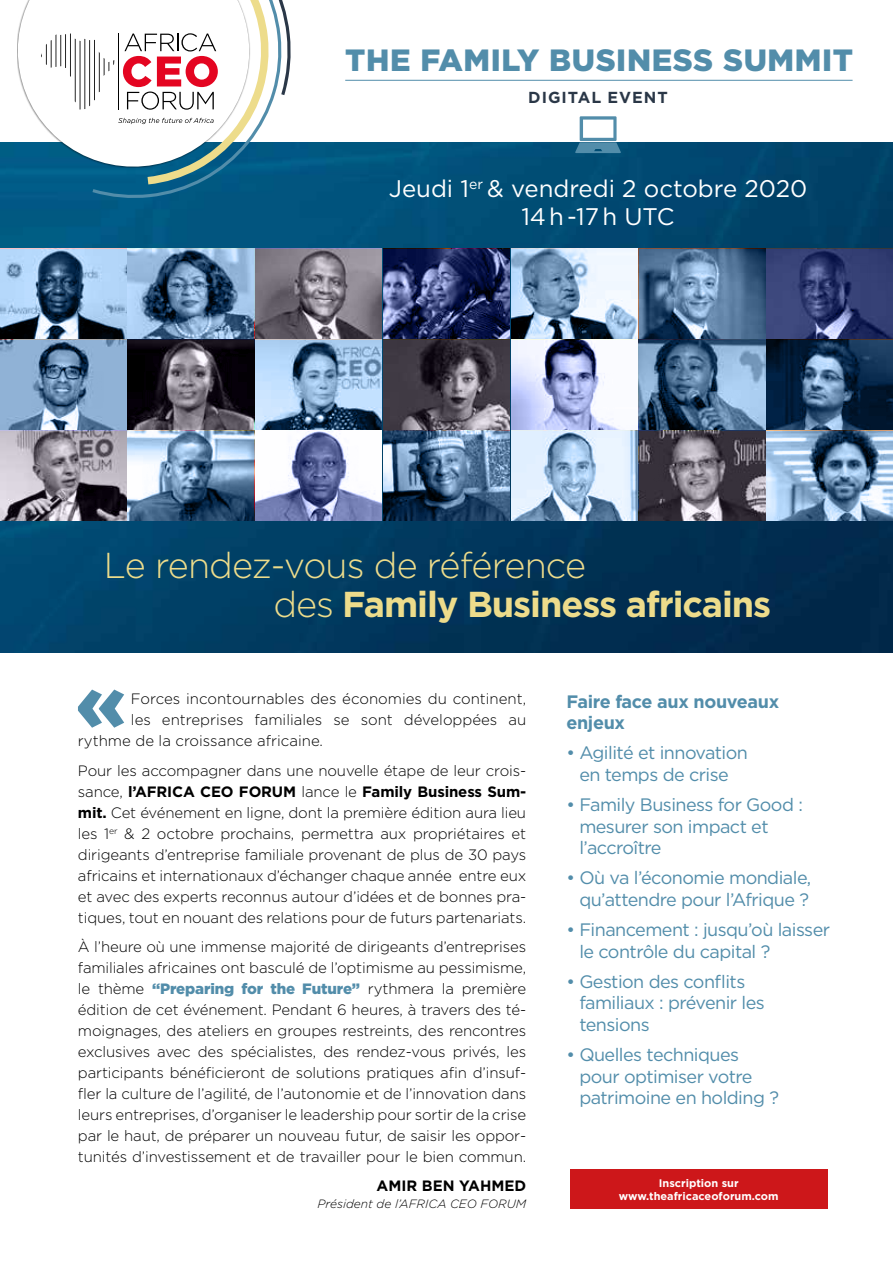
<style>
.page{position:relative;width:893px;height:1263px;background:#fff}
.page>*{position:absolute;margin:0;border:0;box-sizing:border-box;transform-origin:0 0}
.t1{font:300 36px/38.5px "Gotham";letter-spacing:-.025em;color:#eddc8b}
.t2{font:900 30.75px "Gotham";letter-spacing:.02em;color:#528daa}
.t3{font:24px/28.8px "Gotham";color:#fff;text-align:center}
.t4{font:18px/21.6px "Gotham";letter-spacing:-.03em;color:#528daa}
.t5{font:700 18px/21.6px "Gotham";letter-spacing:-.02em;color:#528daa}
.t6{font:700 15.9px "Gotham";letter-spacing:.06em;color:#2a3747}
.t7{font:300 15px/21px "Gotham";letter-spacing:-.01em;color:#000;text-align:justify}
.t8{font:700 15px "Gotham";color:#000}
.t9{font:italic 300 12px "Gotham";color:#000}
.t10{font:700 10.95px/13.2px "Gotham";color:#fff;text-align:center}
.s1{font-weight:700}
.s2{font-weight:900;color:#528daa}
</style>
<div class="page">
<img style="left:0;top:142px;width:893px;height:511px">
<svg style="left:4px;top:0;width:85px;height:181px"></svg>
<hr style="left:80px;top:41px;width:1px;height:69px;background:#000">
<hr style="left:84px;top:39px;width:1px;height:70px;background:#000">
<hr style="left:65px;top:34px;width:1px;height:34px;background:#000">
<svg style="left:70px;top:33px;width:6px;height:70px"></svg>
<hr style="left:60px;top:35px;width:1px;height:31px;background:#000">
<svg style="left:41px;top:34px;width:16px;height:34px"></svg>
<svg style="left:89px;top:0;width:203px;height:199px"></svg>
<hr style="left:345px;top:80px;width:508px;height:1px;background:#528daa">
<svg style="left:78px;top:689px;width:46px;height:39px"></svg>
<div style="left:570px;top:1169px;width:258px;height:40px;background:#cd171a"></div>
<svg style="left:575px;top:116px;width:46px;height:37px"></svg>
<svg style="left:0;top:249px;width:126px;height:89px"></svg>
<svg style="left:128px;top:249px;width:126px;height:89px"></svg>
<svg style="left:256px;top:249px;width:126px;height:89px"></svg>
<svg style="left:383px;top:249px;width:127px;height:89px"></svg>
<svg style="left:511px;top:249px;width:126px;height:89px"></svg>
<svg style="left:639px;top:249px;width:126px;height:89px"></svg>
<svg style="left:767px;top:249px;width:126px;height:89px;fill:#364176"></svg>
<svg style="left:0;top:340px;width:126px;height:89px;fill:#90b2d6"></svg>
<svg style="left:128px;top:340px;width:126px;height:89px"></svg>
<svg style="left:256px;top:340px;width:126px;height:89px"></svg>
<svg style="left:383px;top:340px;width:127px;height:89px;fill:#413b45"></svg>
<svg style="left:511px;top:340px;width:126px;height:89px"></svg>
<svg style="left:639px;top:340px;width:126px;height:89px"></svg>
<svg style="left:767px;top:340px;width:126px;height:89px"></svg>
<svg style="left:0;top:431px;width:126px;height:89px"></svg>
<svg style="left:128px;top:431px;width:126px;height:89px"></svg>
<svg style="left:256px;top:431px;width:126px;height:89px"></svg>
<svg style="left:383px;top:431px;width:127px;height:89px"></svg>
<svg style="left:511px;top:431px;width:126px;height:89px"></svg>
<svg style="left:639px;top:431px;width:126px;height:89px"></svg>
<svg style="left:767px;top:431px;width:126px;height:89px"></svg>
<h2 class="t2" style="left:345px;top:39px;width:509px">THE FAMILY BUSINESS SUMMIT</h2>
<p class="t6" style="left:528px;top:86px;width:141px">DIGITAL EVENT</p>
<h3 class="t3" style="left:389px;top:173px;width:420px">Jeudi 1<sup>er</sup> &amp; vendredi 2 octobre 2020<br>14 h -17 h UTC</h3>
<h1 class="t1" style="left:273px;top:545px;width:499px;text-indent:-170px">Le rendez-vous de référence<br>des <span class="s1">Family Business africains</span></h1>
<p class="t7" style="left:131px;top:688px;width:397px">Forces incontournables des économies du continent,</p>
<p class="t7" style="left:131px;top:709px;width:397px">les entreprises familiales se sont développées au</p>
<p class="t7" style="left:78px;top:730px;width:247px">rythme de la croissance africaine.</p>
<p class="t7" style="left:78px;top:759px;width:450px">Pour les accompagner dans une nouvelle étape de leur crois&shy;sance, <span class="s1">l’AFRICA CEO FORUM</span> lance le <span class="s1">Family Business Sum&shy;mit.</span> Cet événement en ligne, dont la première édition aura lieu les 1<sup>er</sup> &amp; 2 octobre prochains, permettra aux propriétaires et dirigeants d’entreprise familiale provenant de plus de 30 pays africains et internationaux d’échanger chaque année entre eux et avec des experts reconnus autour d’idées et de bonnes pra&shy;tiques, tout en nouant des relations pour de futurs partenariats.</p>
<p class="t7" style="left:78px;top:936px;width:450px">À l’heure où une immense majorité de dirigeants d’entreprises familiales africaines ont basculé de l’optimisme au pessimisme, le thème <span class="s2">“Preparing for the Future”</span> rythmera la première édition de cet événement. Pendant 6 heures, à travers des té&shy;moignages, des ateliers en groupes restreints, des rencontres exclusives avec des spécialistes, des rendez-vous privés, les participants bénéficieront de solutions pratiques afin d’insuf&shy;fler la culture de l’agilité, de l’autonomie et de l’innovation dans leurs entreprises, d’organiser le leadership pour sortir de la crise par le haut, de préparer un nouveau futur, de saisir les oppor&shy;tunités d’investissement et de travailler pour le bien commun.</p>
<p class="t8" style="left:377px;top:1176px;width:151px">AMIR BEN YAHMED</p>
<p class="t9" style="left:317px;top:1196px;width:210px">Président de l’AFRICA CEO FORUM</p>
<p class="t5" style="left:566px;top:690px;width:214px">Faire face aux nouveaux enjeux</p>
<p class="t4" style="left:566px;top:742px;width:183px;text-align:center">• Agilité et innovation en temps de crise</p>
<p class="t4" style="left:579px;top:793px;width:225px;text-indent:-13px">• Family Business for Good : mesurer son impact et l’accroître</p>
<p class="t4" style="left:566px;top:867px;width:246px;text-align:center">• Où va l’économie mondiale, qu’attendre pour l’Afrique ?</p>
<p class="t4" style="left:579px;top:918px;width:252px;text-indent:-13px">• Financement : jusqu’où laisser le contrôle du capital ?</p>
<p class="t4" style="left:579px;top:970px;width:187px;text-indent:-13px">• Gestion des conflits familiaux : prévenir les tensions</p>
<p class="t4" style="left:579px;top:1043px;width:201px;text-indent:-13px">• Quelles techniques pour optimiser votre patrimoine en holding ?</p>
<p class="t10" style="left:619px;top:1176px;width:161px">Inscription sur www.theafricaceoforum.com</p>
</div>
